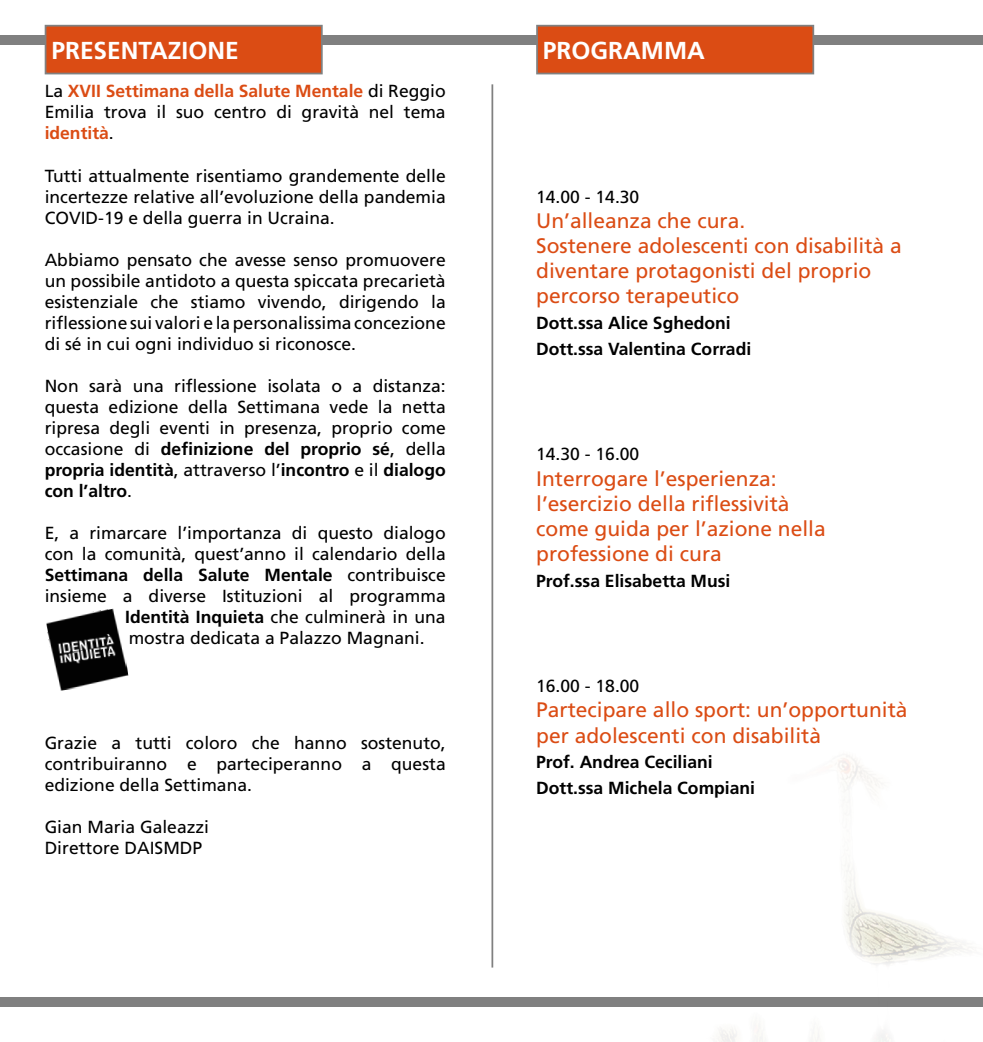
<style>
.page{position:relative;width:983px;height:1042px;background:#fff}
.page>*{position:absolute;margin:0;border:0;box-sizing:border-box;transform-origin:0 0}
.t1{font:700 24.5px "Frutiger LT Std";color:#fff}
.t2{font:21px/25.2px "Frutiger LT Std";color:#db4c14}
.t3{font:17.5px/21px "Frutiger LT Std";color:#000;text-align:justify}
.t4{font:700 17.5px/25.9px "Frutiger LT Std";color:#000}
.s1{font-weight:700;color:#db4c14}
.s2{font-weight:700}
.s3{font-weight:400}
</style>
<div class="page">
<div style="left:0;top:35px;width:982px;height:10px;background:#808080"></div>
<div style="left:0;top:997px;width:982px;height:10px;background:#808080"></div>
<hr style="left:491px;top:84px;width:2px;height:883px;background:#808080">
<div style="left:46px;top:26px;width:276px;height:48px;background:#db4c14"></div>
<div style="left:45px;top:25px;width:277px;height:49px;border:2px solid #808080"></div>
<div style="left:537px;top:26px;width:276px;height:48px;background:#db4c14"></div>
<div style="left:536px;top:25px;width:278px;height:49px;border:2px solid #808080"></div>
<img style="left:46px;top:608px;width:83px;height:83px">
<img style="left:718px;top:755px;width:253px;height:287px">
<h1 class="t1" style="left:51px;top:36px;width:189px">PRESENTAZIONE</h1>
<h1 class="t1" style="left:542px;top:36px;width:163px">PROGRAMMA</h1>
<p class="t3" style="left:45px;top:81px;width:402px">La <span class="s1">XVII Settimana della Salute Mentale</span> di Reggio Emilia trova il suo centro di gravità nel tema <span class="s1">identità</span>.</p>
<p class="t3" style="left:45px;top:165px;width:402px">Tutti attualmente risentiamo grandemente delle incertezze relative all’evoluzione della pandemia COVID-19 e della guerra in Ucraina.</p>
<p class="t3" style="left:45px;top:249px;width:402px">Abbiamo pensato che avesse senso promuovere un possibile antidoto a questa spiccata precarietà esistenziale che stiamo vivendo, dirigendo la riflessione sui valori e la personalissima concezione di sé in cui ogni individuo si riconosce.</p>
<p class="t3" style="left:45px;top:375px;width:402px">Non sarà una riflessione isolata o a distanza: questa edizione della Settimana vede la netta ripresa degli eventi in presenza, proprio come occasione di <span class="s2">definizione del proprio sé</span>, della <span class="s2">propria identità</span>, attraverso l’<span class="s2">incontro</span> e il <span class="s2">dialogo con l’altro</span>.</p>
<p class="t3" style="left:45px;top:522px;width:402px">E, a rimarcare l’importanza di questo dialogo</p>
<p class="t3" style="left:45px;top:543px;width:402px">con la comunità, quest’anno il calendario della</p>
<p class="t4" style="left:45px;top:562px;width:402px">Settimana della Salute Mentale <span class="s3">contribuisce</span></p>
<p class="t3" style="left:45px;top:585px;width:402px">insieme a diverse Istituzioni al programma</p>
<p class="t3" style="left:125px;top:606px;width:322px"><span class="s2">Identità Inquieta</span> che culminerà in una</p>
<p class="t3" style="left:129px;top:627px;width:297px">mostra dedicata a Palazzo Magnani.</p>
<p class="t3" style="left:45px;top:732px;width:402px">Grazie a tutti coloro che hanno sostenuto, contribuiranno e parteciperanno a questa edizione della Settimana.</p>
<p class="t3" style="left:45px;top:816px;width:166px">Gian Maria Galeazzi<br>Direttore DAISMDP</p>
<p class="t3" style="left:536px;top:186px;width:105px">14.00 - 14.30</p>
<p class="t2" style="left:536px;top:208px;width:367px">Un’alleanza che cura.<br>Sostenere adolescenti con disabilità a diventare protagonisti del proprio percorso terapeutico</p>
<p class="t4" style="left:536px;top:310px;width:216px">Dott.ssa Alice Sghedoni<br>Dott.ssa Valentina Corradi</p>
<p class="t3" style="left:536px;top:444px;width:105px">14.30 - 16.00</p>
<p class="t2" style="left:536px;top:466px;width:291px">Interrogare l’esperienza: l’esercizio della riflessività come guida per l’azione nella professione di cura</p>
<p class="t4" style="left:536px;top:568px;width:196px">Prof.ssa Elisabetta Musi</p>
<p class="t3" style="left:536px;top:675px;width:105px">16.00 - 18.00</p>
<p class="t2" style="left:536px;top:697px;width:373px">Partecipare allo sport: un’opportunità per adolescenti con disabilità</p>
<p class="t4" style="left:536px;top:749px;width:220px">Prof. Andrea Ceciliani<br>Dott.ssa Michela Compiani</p>
</div>
